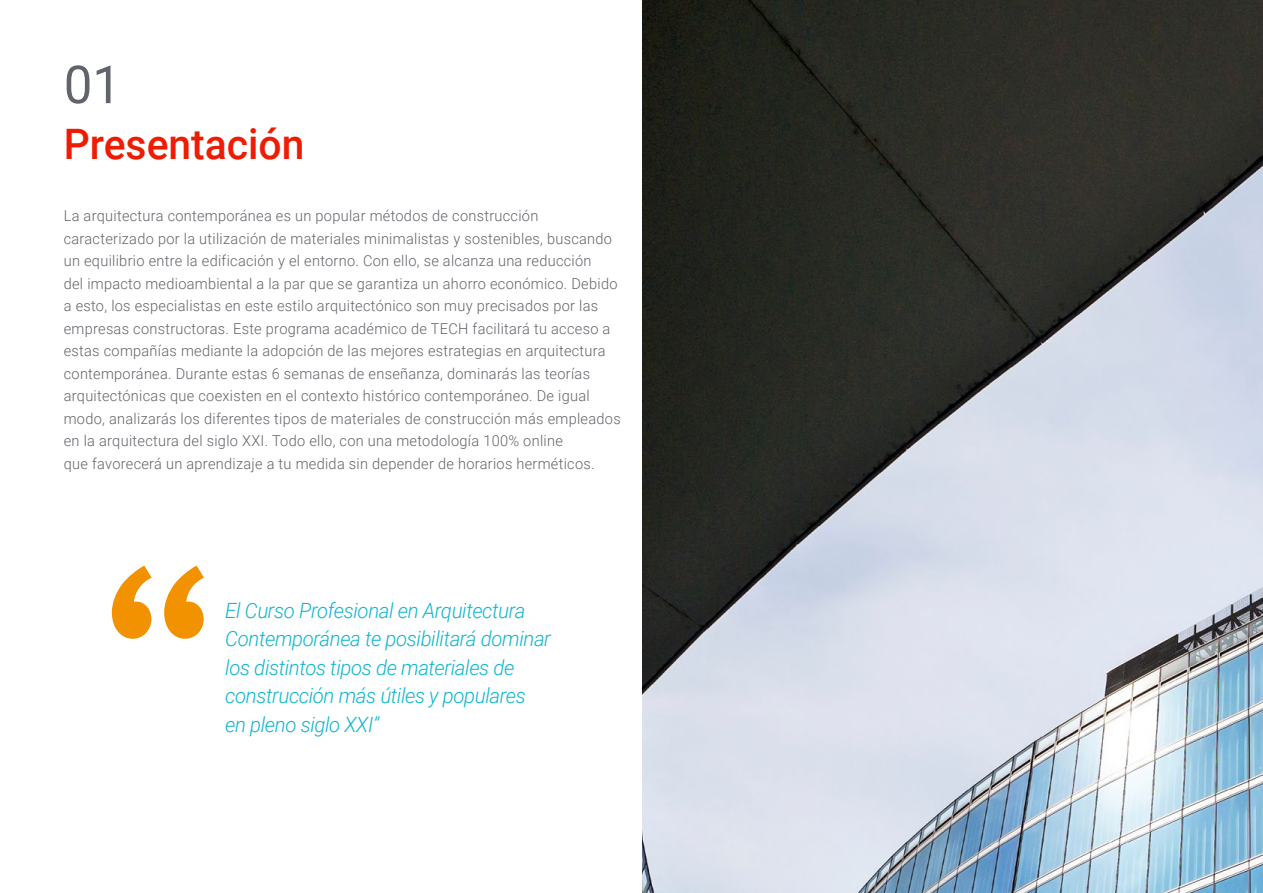
<style>
.page{position:relative;width:1263px;height:893px;background:#fff}
.page>*{position:absolute;margin:0;border:0;box-sizing:border-box;transform-origin:0 0}
.t1{font:52.5px "Roboto";color:#61646a}
.t2{font:500 42px "Roboto";color:#ee1c02}
.t3{font:italic 300 21px/28.5px "Roboto";letter-spacing:-.02em;color:#0fb6cf}
.t4{font:300 15px/22.5px "Roboto";letter-spacing:.02em;color:#61646a}
</style>
<div class="page">
<svg style="left:112px;top:566px;width:92px;height:73px"></svg>
<img style="left:642px;top:0;width:621px;height:893px">
<h1 class="t1" style="left:64px;top:48px;width:59px">01</h1>
<h2 class="t2" style="left:64px;top:115px;width:242px">Presentación</h2>
<p class="t4" style="left:64px;top:204px;width:558px">La arquitectura contemporánea es un popular métodos de construcción caracterizado por la utilización de materiales minimalistas y sostenibles, buscando un equilibrio entre la edificación y el entorno. Con ello, se alcanza una reducción<br>del impacto medioambiental a la par que se garantiza un ahorro económico. Debido a esto, los especialistas en este estilo arquitectónico son muy precisados por las empresas constructoras. Este programa académico de TECH facilitará tu acceso a estas compañías mediante la adopción de las mejores estrategias en arquitectura contemporánea. Durante estas 6 semanas de enseñanza, dominarás las teorías arquitectónicas que coexisten en el contexto histórico contemporáneo. De igual modo, analizarás los diferentes tipos de materiales de construcción más empleados en la arquitectura del siglo XXI. Todo ello, con una metodología 100% online<br>que favorecerá un aprendizaje a tu medida sin depender de horarios herméticos.</p>
<h3 class="t3" style="left:225px;top:595px;width:327px">El Curso Profesional en Arquitectura Contemporánea te posibilitará dominar los distintos tipos de materiales de construcción más útiles y populares en pleno siglo XXI”</h3>
</div>
